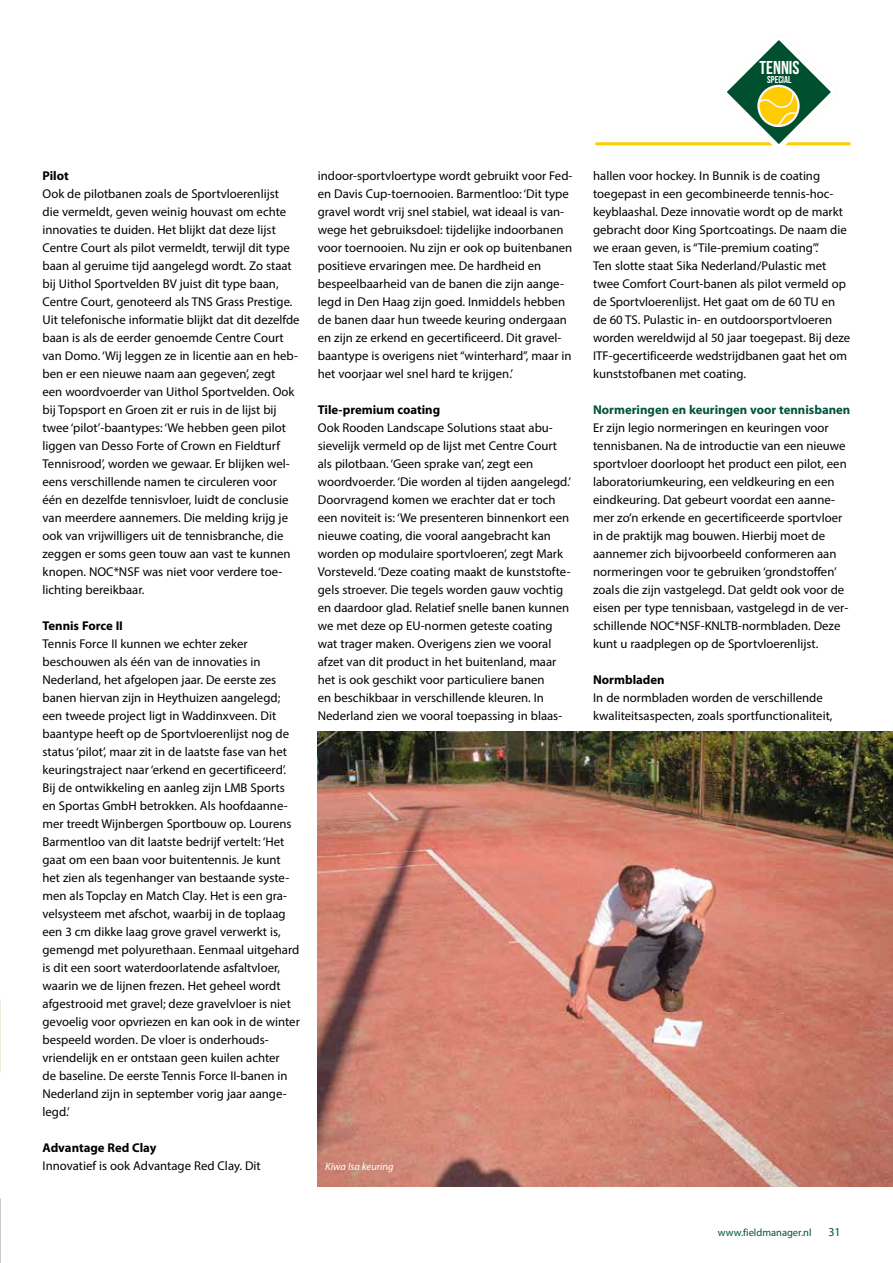
<style>
.page{position:relative;width:893px;height:1263px;background:#fff}
.page>*{position:absolute;margin:0;border:0;box-sizing:border-box;transform-origin:0 0}
.t1{font:18.6px "Bebas Neue";color:#fff}
.t2{font:12.75px/18px "Myriad Pro";color:#000}
.t3{font:700 12.75px "Myriad Pro";color:#000}
.t4{font:700 12.75px "Myriad Pro";color:#00533d}
.t5{font:12px "Myriad Pro";color:#00533d}
.t6{font:10.5px "Myriad Pro";color:#00533d}
.t7{font:italic 10.5px "Myriad Pro";color:#fff}
.t8{font:9.9px "Bebas Neue";color:#fff}
</style>
<div class="page">
<hr style="left:595px;top:142px;width:255px;height:3px;background:#fc0">
<svg style="left:721px;top:35px;width:115px;height:114px"></svg>
<img style="left:318px;top:731px;width:575px;height:455px">
<hr style="left:0;top:647px;width:1px;height:616px;background:#000;opacity:.75">
<h1 class="t1" style="left:760px;top:57px;width:41px">TENNIS</h1>
<p class="t8" style="left:767px;top:74px;width:26px">SPECIAL</p>
<p class="t3" style="left:43px;top:167px;width:28px">Pilot</p>
<p class="t2" style="left:43px;top:185px;width:259px">Ook de pilotbanen zoals de Sportvloerenlijst<br>die vermeldt, geven weinig houvast om echte innovaties te duiden. Het blijkt dat deze lijst Centre Court als pilot vermeldt, terwijl dit type baan al geruime tijd aangelegd wordt. Zo staat bij Uithol Sportvelden BV juist dit type baan, Centre Court, genoteerd als TNS Grass Prestige.<br>Uit telefonische informatie blijkt dat dit dezelfde baan is als de eerder genoemde Centre Court van Domo. ‘Wij leggen ze in licentie aan en heb&shy;ben er een nieuwe naam aan gegeven’, zegt<br>een woordvoerder van Uithol Sportvelden. Ook bij Topsport en Groen zit er ruis in de lijst bij twee ‘pilot’-baantypes: ‘We hebben geen pilot liggen van Desso Forte of Crown en Fieldturf Tennisrood’, worden we gewaar. Er blijken wel&shy;eens verschillende namen te circuleren voor één en dezelfde tennisvloer, luidt de conclusie van meerdere aannemers. Die melding krijg je ook van vrijwilligers uit de tennisbranche, die zeggen er soms geen touw aan vast te kunnen knopen. NOC*NSF was niet voor verdere toe&shy;lichting bereikbaar.</p>
<p class="t3" style="left:43px;top:617px;width:82px">Tennis Force II</p>
<p class="t2" style="left:43px;top:635px;width:259px">Tennis Force II kunnen we echter zeker beschouwen als één van de innovaties in Nederland, het afgelopen jaar. De eerste zes banen hiervan zijn in Heythuizen aangelegd; een tweede project ligt in Waddinxveen. Dit baantype heeft op de Sportvloerenlijst nog de status ‘pilot’, maar zit in de laatste fase van het keuringstraject naar ‘erkend en gecertificeerd’.<br>Bij de ontwikkeling en aanleg zijn LMB Sports en Sportas GmbH betrokken. Als hoofdaanne&shy;mer treedt Wijnbergen Sportbouw op. Lourens Barmentloo van dit laatste bedrijf vertelt: ‘Het gaat om een baan voor buitentennis. Je kunt het zien als tegenhanger van bestaande syste&shy;men als Topclay en Match Clay. Het is een gra&shy;velsysteem met afschot, waarbij in de toplaag een 3 cm dikke laag grove gravel verwerkt is, gemengd met polyurethaan. Eenmaal uitgehard is dit een soort waterdoorlatende asfaltvloer, waarin we de lijnen frezen. Het geheel wordt afgestrooid met gravel; deze gravelvloer is niet gevoelig voor opvriezen en kan ook in de winter bespeeld worden. De vloer is onderhouds&shy;vriendelijk en er ontstaan geen kuilen achter<br>de baseline. De eerste Tennis Force II-banen in Nederland zijn in september vorig jaar aange&shy;legd.’</p>
<p class="t3" style="left:43px;top:1140px;width:116px">Advantage Red Clay</p>
<p class="t2" style="left:43px;top:1157px;width:220px">Innovatief is ook Advantage Red Clay. Dit</p>
<p class="t2" style="left:318px;top:167px;width:256px">indoor-sportvloertype wordt gebruikt voor Fed&shy;en Davis Cup-toernooien. Barmentloo: ‘Dit type gravel wordt vrij snel stabiel, wat ideaal is van&shy;wege het gebruiksdoel: tijdelijke indoorbanen voor toernooien. Nu zijn er ook op buitenbanen positieve ervaringen mee. De hardheid en bespeelbaarheid van de banen die zijn aange&shy;legd in Den Haag zijn goed. Inmiddels hebben de banen daar hun tweede keuring ondergaan en zijn ze erkend en gecertificeerd. Dit gravel&shy;baantype is overigens niet “winterhard”, maar in het voorjaar wel snel hard te krijgen.’</p>
<p class="t3" style="left:318px;top:402px;width:124px">Tile-premium coating</p>
<p class="t2" style="left:318px;top:419px;width:255px">Ook Rooden Landscape Solutions staat abu&shy;sievelijk vermeld op de lijst met Centre Court als pilotbaan. ‘Geen sprake van’, zegt een woordvoerder. ‘Die worden al tijden aangelegd.’ Doorvragend komen we erachter dat er toch een noviteit is: ‘We presenteren binnenkort een nieuwe coating, die vooral aangebracht kan worden op modulaire sportvloeren’, zegt Mark Vorsteveld. ‘Deze coating maakt de kunststofte&shy;gels stroever. Die tegels worden gauw vochtig en daardoor glad. Relatief snelle banen kunnen we met deze op EU-normen geteste coating wat trager maken. Overigens zien we vooral afzet van dit product in het buitenland, maar het is ook geschikt voor particuliere banen<br>en beschikbaar in verschillende kleuren. In Nederland zien we vooral toepassing in blaas-</p>
<p class="t7" style="left:325px;top:1160px;width:70px">Kiwa Isa keuring</p>
<p class="t2" style="left:593px;top:167px;width:259px">hallen voor hockey. In Bunnik is de coating toegepast in een gecombineerde tennis-hoc&shy;keyblaashal. Deze innovatie wordt op de markt gebracht door King Sportcoatings. De naam die we eraan geven, is “Tile-premium coating”.’<br>Ten slotte staat Sika Nederland/Pulastic met twee Comfort Court-banen als pilot vermeld op de Sportvloerenlijst. Het gaat om de 60 TU en de 60 TS. Pulastic in- en outdoorsportvloeren worden wereldwijd al 50 jaar toegepast. Bij deze ITF-gecertificeerde wedstrijdbanen gaat het om kunststofbanen met coating.</p>
<p class="t4" style="left:593px;top:402px;width:259px">Normeringen en keuringen voor tennisbanen</p>
<p class="t2" style="left:593px;top:419px;width:257px">Er zijn legio normeringen en keuringen voor tennisbanen. Na de introductie van een nieuwe sportvloer doorloopt het product een pilot, een laboratoriumkeuring, een veldkeuring en een eindkeuring. Dat gebeurt voordat een aanne&shy;mer zo’n erkende en gecertificeerde sportvloer in de praktijk mag bouwen. Hierbij moet de aannemer zich bijvoorbeeld conformeren aan normeringen voor te gebruiken ‘grondstoffen’ zoals die zijn vastgelegd. Dat geldt ook voor de eisen per type tennisbaan, vastgelegd in de ver&shy;schillende NOC*NSF-KNLTB-normbladen. Deze kunt u raadplegen op de Sportvloerenlijst.</p>
<p class="t3" style="left:593px;top:672px;width:73px">Normbladen</p>
<p class="t2" style="left:593px;top:689px;width:241px">In de normbladen worden de verschillende kwaliteitsaspecten, zoals sportfunctionaliteit,</p>
<p class="t6" style="left:718px;top:1226px;width:95px">www.fieldmanager.nl</p>
<p class="t5" style="left:828px;top:1224px;width:14px">31</p>
</div>
